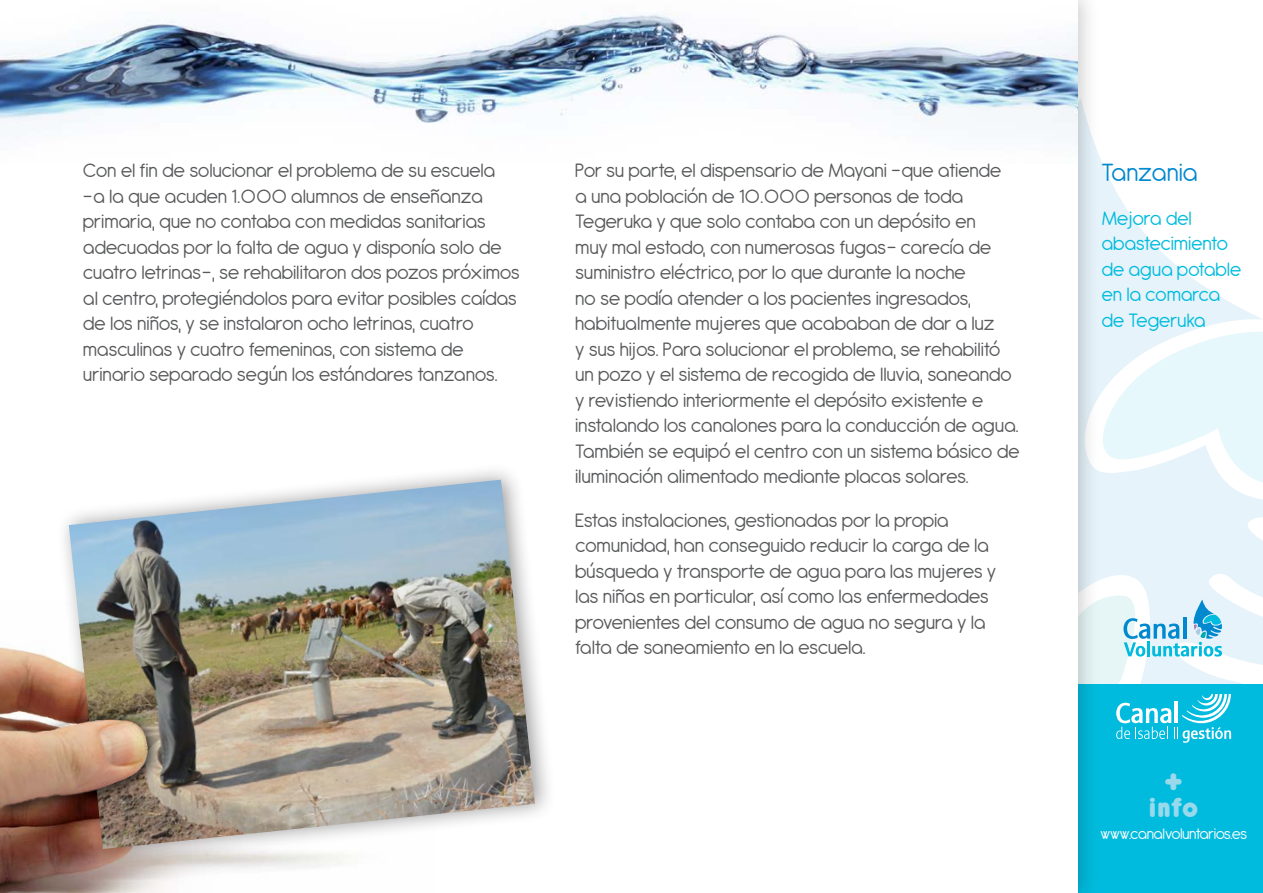
<style>
.page{position:relative;width:1263px;height:893px;background:#fff}
.page>*{position:absolute;margin:0;border:0;box-sizing:border-box;transform-origin:0 0}
.t1{font:800 36px "Antipasto";color:#98d9ec}
.t2{font:800 30px "Antipasto";color:#98d9ec}
.t3{font:27px "Antipasto";color:#0089cf}
.t4{font:21px/25.5px "Antipasto";letter-spacing:-.02em;color:#58595b}
.t5{font:21px/25.5px "Antipasto";letter-spacing:-.01em;color:#0bd}
.t6{font:16.5px "Antipasto";letter-spacing:-.04em;color:#fff}
</style>
<div class="page">
<svg style="left:1100px;top:159px;width:162px;height:172px"></svg>
<div style="left:1067px;top:685px;width:196px;height:208px;background:#0bd"></div>
<div style="left:0;top:0;width:1077px;height:893px;background:#fff"></div>
<div style="left:55px;top:462px;width:501px;height:405px;background:#000;opacity:.4"></div>
<img style="left:69px;top:480px;width:466px;height:369px">
<img style="left:0;top:601px;width:435px;height:292px">
<img style="left:0;top:12px;width:1077px;height:128px">
<svg style="left:1077px;top:331px;width:186px;height:412px"></svg>
<p class="t4" style="left:83px;top:158px;width:439px">Con el fin de solucionar el problema de su escuela –a la que acuden 1.000 alumnos de enseñanza primaria, que no contaba con medidas sanitarias adecuadas por la falta de agua y disponía solo de cuatro letrinas–, se rehabilitaron dos pozos próximos al centro, protegiéndolos para evitar posibles caídas de los niños, y se instalaron ocho letrinas, cuatro masculinas y cuatro femeninas, con sistema de urinario separado según los estándares tanzanos.</p>
<p class="t4" style="left:575px;top:158px;width:446px">Por su parte, el dispensario de Mayani –que atiende<br>a una población de 10.000 personas de toda Tegeruka y que solo contaba con un depósito en<br>muy mal estado, con numerosas fugas– carecía de suministro eléctrico, por lo que durante la noche<br>no se podía atender a los pacientes ingresados, habitualmente mujeres que acababan de dar a luz<br>y sus hijos. Para solucionar el problema, se rehabilitó un pozo y el sistema de recogida de lluvia, saneando y revistiendo interiormente el depósito existente e instalando los canalones para la conducción de agua.<br>También se equipó el centro con un sistema básico de iluminación alimentado mediante placas solares.</p>
<p class="t4" style="left:575px;top:508px;width:423px">Estas instalaciones, gestionadas por la propia comunidad, han conseguido reducir la carga de la búsqueda y transporte de agua para las mujeres y las niñas en particular, así como las enfermedades provenientes del consumo de agua no segura y la falta de saneamiento en la escuela.</p>
<p class="t3" style="left:1101px;top:157px;width:98px">Tanzania</p>
<p class="t5" style="left:1101px;top:206px;width:142px">Mejora del abastecimiento de agua potable en la comarca de Tegeruka</p>
<h1 class="t1" style="left:1164px;top:758px;width:20px">+</h1>
<h2 class="t2" style="left:1149px;top:788px;width:51px">info</h2>
<p class="t6" style="left:1100px;top:824px;width:149px">www.canalvoluntarios.es</p>
</div>
